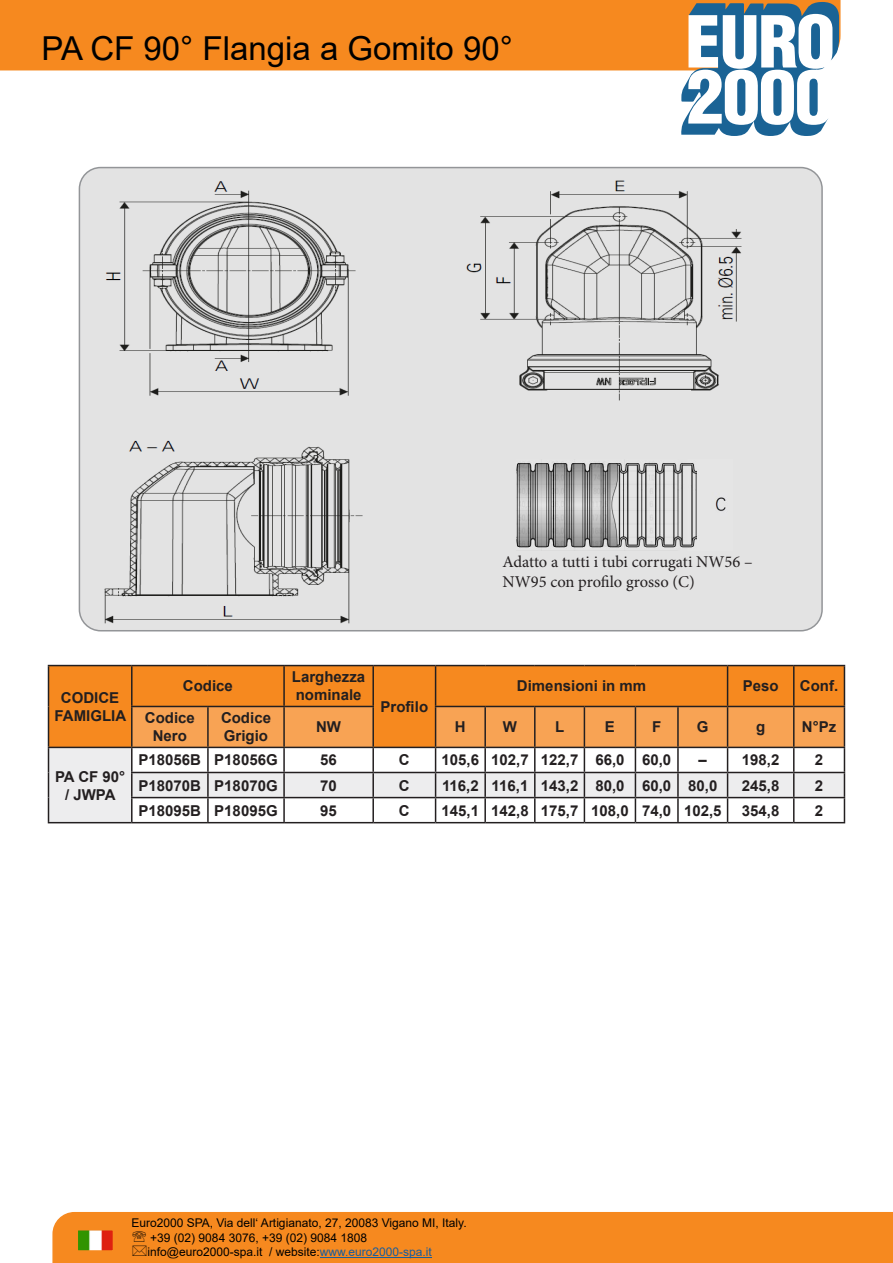
<style>
.page{position:relative;width:893px;height:1263px;background:#fff}
.page>*{position:absolute;margin:0;border:0;box-sizing:border-box;transform-origin:0 0}
.t1{font:33px "Arial";color:#000}
.t2{font:16.5px "Minion Pro";color:#231f20}
.t3{font:700 15px/18px "Arial";color:#231f20;text-align:center}
.t4{font:12px "Arial";color:#000}
.s1{color:#175d9e}
</style>
<div class="page">
<div style="left:0;top:0;width:841px;height:71px;background:#f6891f"></div>
<svg style="left:681px;top:2px;width:158px;height:134px"></svg>
<div style="left:79px;top:168px;width:743px;height:463px;background:#e3e3e3;border-radius:21px"></div>
<img style="left:104px;top:180px;width:638px;height:444px">
<div style="left:79px;top:167px;width:744px;height:464px;border:2px solid #939598;border-radius:21px"></div>
<img style="left:517px;top:460px;width:215px;height:90px">
<div style="left:49px;top:666px;width:795px;height:81px;background:#f6891f"></div>
<div style="left:49px;top:748px;width:82px;height:74px;background:#ededee"></div>
<hr style="left:48px;top:665px;width:84px;height:1px;background:#231f20">
<hr style="left:48px;top:666px;width:1px;height:40px;background:#231f20">
<hr style="left:132px;top:665px;width:76px;height:1px;background:#231f20">
<hr style="left:131px;top:666px;width:2px;height:40px;background:#231f20">
<hr style="left:208px;top:665px;width:76px;height:1px;background:#231f20">
<hr style="left:284px;top:665px;width:89px;height:1px;background:#231f20">
<hr style="left:283px;top:666px;width:2px;height:40px;background:#231f20">
<hr style="left:373px;top:665px;width:63px;height:1px;background:#231f20">
<hr style="left:372px;top:666px;width:2px;height:40px;background:#231f20">
<hr style="left:436px;top:665px;width:49px;height:1px;background:#231f20">
<hr style="left:435px;top:666px;width:1px;height:40px;background:#231f20">
<hr style="left:485px;top:665px;width:50px;height:1px;background:#231f20">
<hr style="left:535px;top:665px;width:49px;height:1px;background:#231f20">
<hr style="left:584px;top:665px;width:51px;height:1px;background:#231f20">
<hr style="left:635px;top:665px;width:43px;height:1px;background:#231f20">
<hr style="left:678px;top:665px;width:50px;height:1px;background:#231f20">
<hr style="left:728px;top:665px;width:66px;height:1px;background:#231f20">
<hr style="left:727px;top:666px;width:1px;height:40px;background:#231f20">
<hr style="left:794px;top:665px;width:51px;height:1px;background:#231f20">
<hr style="left:793px;top:666px;width:1px;height:40px;background:#231f20">
<hr style="left:844px;top:666px;width:1px;height:40px;background:#231f20">
<hr style="left:48px;top:706px;width:1px;height:41px;background:#231f20">
<hr style="left:131px;top:706px;width:77px;height:1px;background:#231f20">
<hr style="left:131px;top:707px;width:2px;height:40px;background:#231f20">
<hr style="left:48px;top:747px;width:84px;height:1px;background:#231f20">
<hr style="left:131px;top:748px;width:2px;height:24px;background:#231f20">
<hr style="left:131px;top:772px;width:77px;height:1px;background:#231f20">
<hr style="left:131px;top:773px;width:2px;height:24px;background:#231f20">
<svg style="left:48px;top:748px;width:1px;height:74px"></svg>
<hr style="left:131px;top:797px;width:77px;height:1px;background:#231f20">
<hr style="left:131px;top:798px;width:2px;height:24px;background:#231f20">
<svg style="left:132px;top:706px;width:713px;height:116px"></svg>
<hr style="left:48px;top:822px;width:84px;height:1px;background:#231f20">
<hr style="left:132px;top:822px;width:76px;height:1px;background:#231f20">
<hr style="left:208px;top:822px;width:76px;height:1px;background:#231f20">
<hr style="left:284px;top:822px;width:89px;height:1px;background:#231f20">
<hr style="left:373px;top:822px;width:63px;height:1px;background:#231f20">
<hr style="left:436px;top:822px;width:49px;height:1px;background:#231f20">
<hr style="left:485px;top:822px;width:50px;height:1px;background:#231f20">
<hr style="left:535px;top:822px;width:49px;height:1px;background:#231f20">
<hr style="left:584px;top:822px;width:51px;height:1px;background:#231f20">
<hr style="left:635px;top:822px;width:43px;height:1px;background:#231f20">
<hr style="left:678px;top:822px;width:50px;height:1px;background:#231f20">
<hr style="left:728px;top:822px;width:66px;height:1px;background:#231f20">
<hr style="left:794px;top:822px;width:51px;height:1px;background:#231f20">
<div style="left:52px;top:1212px;width:841px;height:51px;background:#f6891f"></div>
<p class="t1" style="left:41px;top:26px;width:473px">PA CF 90° Flangia a Gomito 90°</p>
<p class="t2" style="left:502px;top:551px;width:252px">Adatto a tutti i tubi corrugati NW56 –</p>
<p class="t2" style="left:502px;top:570px;width:194px">NW95 con profilo grosso (C)</p>
<p class="t3" style="left:55px;top:689px;width:73px">CODICE<br>FAMIGLIA</p>
<p class="t3" style="left:55px;top:767px;width:72px">PA CF 90° / JWPA</p>
<p class="t3" style="left:183px;top:677px;width:52px">Codice</p>
<p class="t3" style="left:292px;top:668px;width:75px;text-align:left">Larghezza nominale</p>
<p class="t3" style="left:517px;top:677px;width:131px">Dimensioni in mm</p>
<p class="t3" style="left:743px;top:677px;width:37px">Peso</p>
<p class="t3" style="left:800px;top:677px;width:40px">Conf.</p>
<p class="t3" style="left:381px;top:698px;width:49px">Profilo</p>
<p class="t3" style="left:145px;top:709px;width:52px">Codice<br>Nero</p>
<p class="t3" style="left:221px;top:709px;width:52px;text-align:left">Codice<br>Grigio</p>
<p class="t3" style="left:316px;top:718px;width:26px">NW</p>
<p class="t3" style="left:455px;top:718px;width:12px">H</p>
<p class="t3" style="left:503px;top:718px;width:16px">W</p>
<p class="t3" style="left:555px;top:718px;width:11px">L</p>
<p class="t3" style="left:605px;top:718px;width:12px">E</p>
<p class="t3" style="left:652px;top:718px;width:11px">F</p>
<p class="t3" style="left:697px;top:718px;width:13px">G</p>
<p class="t3" style="left:756px;top:718px;width:11px">g</p>
<p class="t3" style="left:802px;top:718px;width:36px">N°Pz</p>
<p class="t3" style="left:139px;top:751px;width:64px">P18056B</p>
<p class="t3" style="left:214px;top:751px;width:65px">P18056G</p>
<p class="t3" style="left:320px;top:751px;width:18px">56</p>
<p class="t3" style="left:399px;top:751px;width:12px">C</p>
<p class="t3" style="left:442px;top:751px;width:39px">105,6</p>
<p class="t3" style="left:491px;top:751px;width:39px">102,7</p>
<p class="t3" style="left:541px;top:751px;width:39px">122,7</p>
<p class="t3" style="left:595px;top:751px;width:31px">66,0</p>
<p class="t3" style="left:642px;top:751px;width:31px">60,0</p>
<p class="t3" style="left:699px;top:751px;width:10px">–</p>
<p class="t3" style="left:742px;top:751px;width:39px">198,2</p>
<p class="t3" style="left:815px;top:751px;width:10px">2</p>
<p class="t3" style="left:139px;top:776px;width:64px">P18070B</p>
<p class="t3" style="left:214px;top:776px;width:65px">P18070G</p>
<p class="t3" style="left:320px;top:776px;width:18px">70</p>
<p class="t3" style="left:399px;top:776px;width:12px">C</p>
<p class="t3" style="left:442px;top:776px;width:38px">116,2</p>
<p class="t3" style="left:492px;top:776px;width:38px">116,1</p>
<p class="t3" style="left:541px;top:776px;width:39px">143,2</p>
<p class="t3" style="left:595px;top:776px;width:31px">80,0</p>
<p class="t3" style="left:642px;top:776px;width:31px">60,0</p>
<p class="t3" style="left:688px;top:776px;width:31px">80,0</p>
<p class="t3" style="left:742px;top:776px;width:39px">245,8</p>
<p class="t3" style="left:815px;top:776px;width:10px">2</p>
<p class="t3" style="left:139px;top:801px;width:64px">P18095B</p>
<p class="t3" style="left:214px;top:801px;width:65px">P18095G</p>
<p class="t3" style="left:320px;top:801px;width:18px">95</p>
<p class="t3" style="left:399px;top:801px;width:12px">C</p>
<p class="t3" style="left:442px;top:801px;width:39px">145,1</p>
<p class="t3" style="left:491px;top:801px;width:39px">142,8</p>
<p class="t3" style="left:541px;top:801px;width:39px">175,7</p>
<p class="t3" style="left:591px;top:801px;width:39px">108,0</p>
<p class="t3" style="left:642px;top:801px;width:31px">74,0</p>
<p class="t3" style="left:684px;top:801px;width:39px">102,5</p>
<p class="t3" style="left:742px;top:801px;width:39px">354,8</p>
<p class="t3" style="left:815px;top:801px;width:10px">2</p>
<p class="t4" style="left:131px;top:1215px;width:337px">Euro2000 SPA, Via dell‘ Artigianato, 27, 20083 Vigano MI, Italy.</p>
<p class="t4" style="left:150px;top:1229px;width:218px">+39 (02) 9084 3076, +39 (02) 9084 1808</p>
<p class="t4" style="left:148px;top:1244px;width:286px">info@euro2000-spa.it / website:<span class="s1">www.euro2000-spa.it</span></p>
</div>
